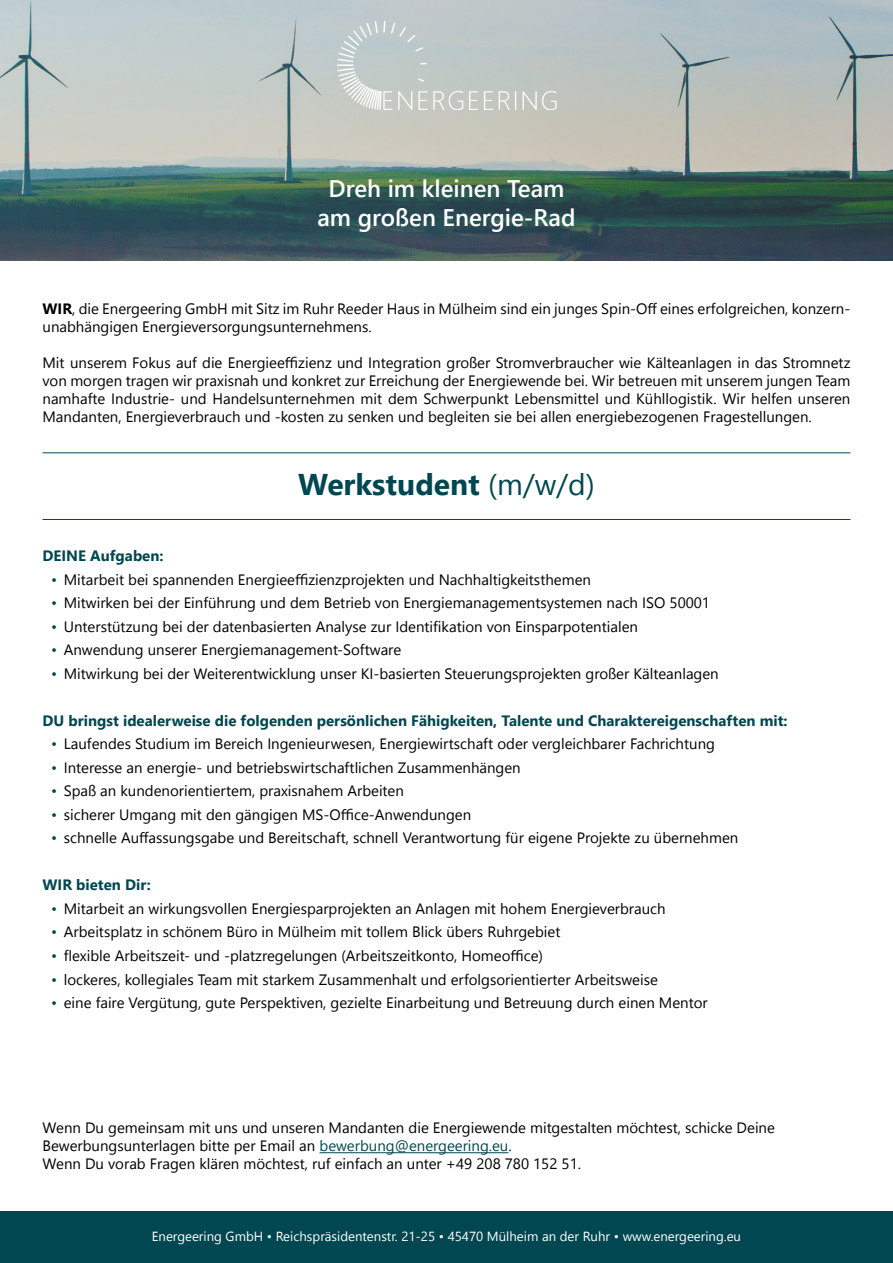
<style>
.page{position:relative;width:893px;height:1263px;background:#fff}
.page>*{position:absolute;margin:0;border:0;box-sizing:border-box;transform-origin:0 0}
.t1{font:700 30px "Segoe UI";color:#004751}
.t2{font:600 24px/28.8px "Segoe UI";color:#fff;text-align:center}
.t3{font:15px/18px "Segoe UI";color:#000}
.t4{font:700 15px "Segoe UI";color:#004751}
.t5{font:13.2px "Segoe UI";color:#fff}
.s1{font-weight:700}
.s2{font-weight:400}
.s3{color:#004751}
</style>
<div class="page">
<hr style="left:43px;top:452px;width:807px;height:1px;background:#004751">
<hr style="left:43px;top:519px;width:807px;height:1px;background:#004751">
<img style="left:0;top:0;width:893px;height:261px">
<hr style="left:320px;top:1152px;width:188px;height:1px;background:#004751">
<div style="left:0;top:1212px;width:893px;height:51px;background:#004751"></div>
<img style="left:336px;top:18px;width:221px;height:92px">
<h2 class="t2" style="left:317px;top:173px;width:260px">Dreh im kleinen Team am großen Energie-Rad</h2>
<p class="t3" style="left:43px;top:299px;width:809px"><span class="s1">WIR</span>, die Energeering GmbH mit Sitz im Ruhr Reeder Haus in Mülheim sind ein junges Spin-Off eines erfolgreichen, konzern&shy;unabhängigen Energieversorgungsunternehmens.</p>
<p class="t3" style="left:43px;top:353px;width:809px;text-align:justify">Mit unserem Fokus auf die Energieeffizienz und Integration großer Stromverbraucher wie Kälteanlagen in das Stromnetz von morgen tragen wir praxisnah und konkret zur Erreichung der Energiewende bei. Wir betreuen mit unserem jungen Team namhafte Industrie- und Handelsunternehmen mit dem Schwerpunkt Lebensmittel und Kühllogistik. Wir helfen unseren Mandanten, Energieverbrauch und -kosten zu senken und begleiten sie bei allen energiebezogenen Fragestellungen.</p>
<h1 class="t1" style="left:298px;top:462px;width:298px">Werkstudent <span class="s2">(m/w/d)</span></h1>
<p class="t4" style="left:43px;top:544px;width:123px">DEINE Aufgaben:</p>
<p class="t3" style="left:51px;top:570px;width:541px"><span class="s3">•</span> Mitarbeit bei spannenden Energieeffizienzprojekten und Nachhaltigkeitsthemen</p>
<p class="t3" style="left:51px;top:593px;width:660px"><span class="s3">•</span> Mitwirken bei der Einführung und dem Betrieb von Energiemanagementsystemen nach ISO 50001</p>
<p class="t3" style="left:51px;top:617px;width:588px"><span class="s3">•</span> Unterstützung bei der datenbasierten Analyse zur Identifikation von Einsparpotentialen</p>
<p class="t3" style="left:51px;top:640px;width:352px"><span class="s3">•</span> Anwendung unserer Energiemanagement-Software</p>
<p class="t3" style="left:51px;top:664px;width:669px"><span class="s3">•</span> Mitwirkung bei der Weiterentwicklung unser KI-basierten Steuerungsprojekten großer Kälteanlagen</p>
<p class="t4" style="left:43px;top:709px;width:746px">DU bringst idealerweise die folgenden persönlichen Fähigkeiten, Talente und Charaktereigenschaften mit:</p>
<p class="t3" style="left:51px;top:734px;width:665px"><span class="s3">•</span> Laufendes Studium im Bereich Ingenieurwesen, Energiewirtschaft oder vergleichbarer Fachrichtung</p>
<p class="t3" style="left:51px;top:758px;width:471px"><span class="s3">•</span> Interesse an energie- und betriebswirtschaftlichen Zusammenhängen</p>
<p class="t3" style="left:51px;top:781px;width:354px"><span class="s3">•</span> Spaß an kundenorientiertem, praxisnahem Arbeiten</p>
<p class="t3" style="left:51px;top:805px;width:422px"><span class="s3">•</span> sicherer Umgang mit den gängigen MS-Office-Anwendungen</p>
<p class="t3" style="left:51px;top:828px;width:689px"><span class="s3">•</span> schnelle Auffassungsgabe und Bereitschaft, schnell Verantwortung für eigene Projekte zu übernehmen</p>
<p class="t4" style="left:43px;top:874px;width:110px">WIR bieten Dir:</p>
<p class="t3" style="left:51px;top:899px;width:616px"><span class="s3">•</span> Mitarbeit an wirkungsvollen Energiesparprojekten an Anlagen mit hohem Energieverbrauch</p>
<p class="t3" style="left:51px;top:922px;width:511px"><span class="s3">•</span> Arbeitsplatz in schönem Büro in Mülheim mit tollem Blick übers Ruhrgebiet</p>
<p class="t3" style="left:51px;top:946px;width:494px"><span class="s3">•</span> flexible Arbeitszeit- und -platzregelungen (Arbeitszeitkonto, Homeoffice)</p>
<p class="t3" style="left:51px;top:969px;width:608px"><span class="s3">•</span> lockeres, kollegiales Team mit starkem Zusammenhalt und erfolgsorientierter Arbeitsweise</p>
<p class="t3" style="left:51px;top:993px;width:658px"><span class="s3">•</span> eine faire Vergütung, gute Perspektiven, gezielte Einarbeitung und Betreuung durch einen Mentor</p>
<p class="t3" style="left:43px;top:1118px;width:734px">Wenn Du gemeinsam mit uns und unseren Mandanten die Energiewende mitgestalten möchtest, schicke Deine<br>Bewerbungsunterlagen bitte per Email an <span class="s3">bewerbung@energeering.eu</span>.<br>Wenn Du vorab Fragen klären möchtest, ruf einfach an unter +49 208 780 152 51.</p>
<p class="t5" style="left:152px;top:1226px;width:591px">Energeering GmbH • Reichspräsidentenstr. 21‐25 • 45470 Mülheim an der Ruhr • www.energeering.eu</p>
</div>
